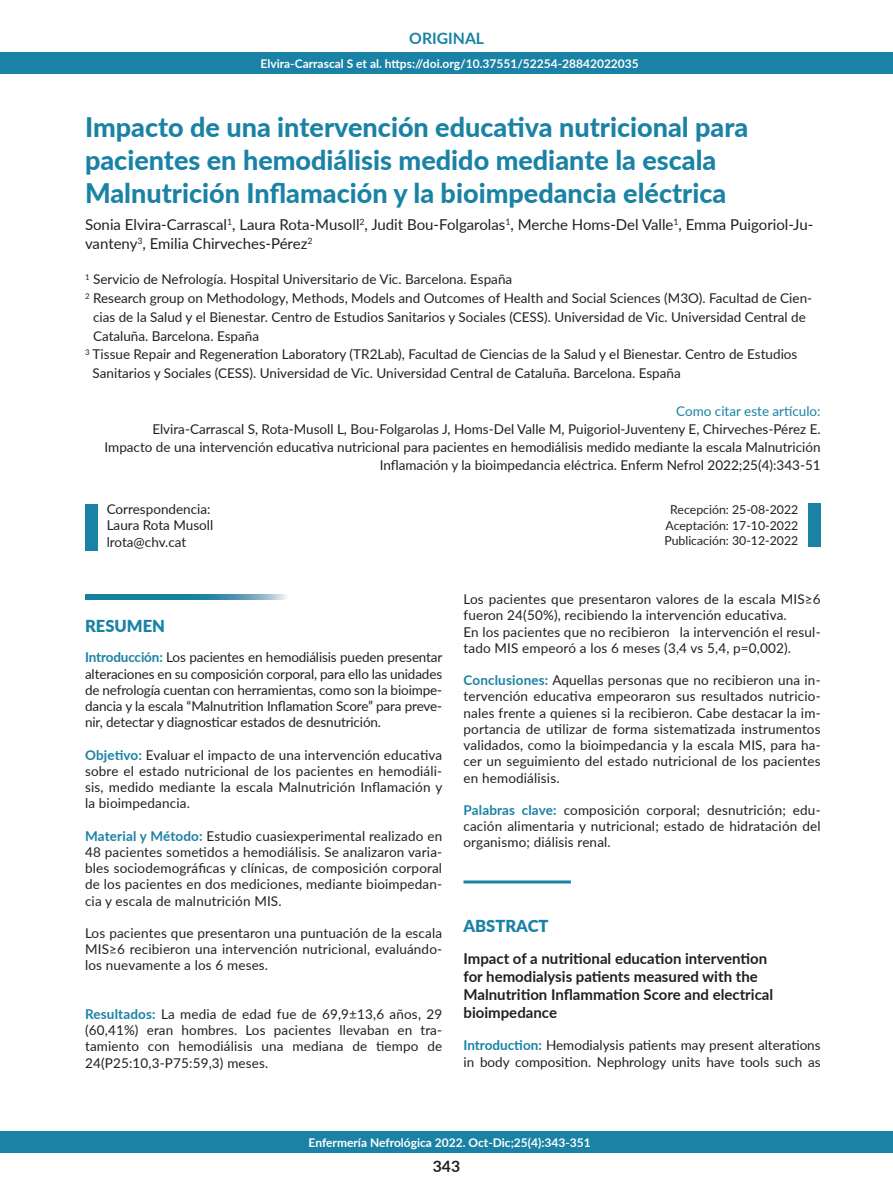
<style>
.page{position:relative;width:893px;height:1191px;background:#fff}
.page>*{position:absolute;margin:0;border:0;box-sizing:border-box;transform-origin:0 0}
.t1{font:800 27px/33px "Lato";color:#1a82a4}
.t2{font:900 16.5px "Lato";color:#1a82a4}
.t3{font:700 15.75px "Lato";color:#1a82a4}
.t4{font:700 15.75px "Lato";color:#231f20}
.t5{font:700 15px/18px "Lato";color:#231f20}
.t6{font:15px/18.8px "Lato";color:#231f20}
.t7{font:13.5px/16.2px "Lato";color:#231f20;text-align:justify}
.t8{font:13.5px "Lato";color:#1a82a4}
.t9{font:12.3px "Lato";color:#231f20}
.t10{font:700 12px "Lato";color:#fff}
.s1{font-weight:700;color:#1a82a4}
</style>
<div class="page">
<div style="left:0;top:52px;width:893px;height:21px;background:#1a82a4"></div>
<div style="left:0;top:1131px;width:893px;height:21px;background:#1a82a4"></div>
<div style="left:85px;top:504px;width:13px;height:47px;background:#1a82a4"></div>
<div style="left:808px;top:503px;width:13px;height:43px;background:#1a82a4"></div>
<svg style="left:85px;top:594px;width:201px;height:6px"></svg>
<hr style="left:463px;top:880px;width:108px;height:3px;background:#1a82a4">
<p class="t3" style="left:409px;top:26px;width:76px">ORIGINAL</p>
<p class="t10" style="left:261px;top:54px;width:380px">Elvira-Carrascal S et al. https://doi.org/10.37551/52254-28842022035</p>
<p class="t1" style="left:85px;top:109px;width:665px">Impacto de una intervención educativa nutricional para pacientes en hemodiálisis medido mediante la escala<br>Malnutrición Inflamación y la bioimpedancia eléctrica</p>
<p class="t6" style="left:85px;top:214px;width:730px">Sonia Elvira-Carrascal<sup>1</sup>, Laura Rota-Musoll<sup>2</sup>, Judit Bou-Folgarolas<sup>1</sup>, Merche Homs-Del Valle<sup>1</sup>, Emma Puigoriol-Ju&shy;vanteny<sup>3</sup>, Emilia Chirveches-Pérez<sup>2</sup></p>
<p class="t7" style="left:85px;top:271px;width:429px"><sup>1</sup> Servicio de Nefrología. Hospital Universitario de Vic. Barcelona. España</p>
<p class="t7" style="left:93px;top:288px;width:721px;line-height:18.8px;text-align:left;text-indent:-8px"><sup>2</sup> Research group on Methodology, Methods, Models and Outcomes of Health and Social Sciences (M3O). Facultad de Cien&shy;cias de la Salud y el Bienestar. Centro de Estudios Sanitarios y Sociales (CESS). Universidad de Vic. Universidad Central de<br>Cataluña. Barcelona. España</p>
<p class="t7" style="left:93px;top:344px;width:706px;line-height:18.8px;text-indent:-8px"><sup>3</sup> Tissue Repair and Regeneration Laboratory (TR2Lab), Facultad de Ciencias de la Salud y el Bienestar. Centro de Estudios<br>Sanitarios y Sociales (CESS). Universidad de Vic. Universidad Central de Cataluña. Barcelona. España</p>
<p class="t8" style="left:676px;top:401px;width:146px">Como citar este artículo:</p>
<p class="t7" style="left:105px;top:420px;width:718px;line-height:18px;text-align:right">Elvira-Carrascal S, Rota-Musoll L, Bou-Folgarolas J, Homs-Del Valle M, Puigoriol-Juventeny E, Chirveches-Pérez E.<br>Impacto de una intervención educativa nutricional para pacientes en hemodiálisis medido mediante la escala Malnutrición<br>Inflamación y la bioimpedancia eléctrica. Enferm Nefrol 2022;25(4):343-51</p>
<p class="t7" style="left:107px;top:500px;width:105px">Correspondencia:</p>
<p class="t7" style="left:107px;top:516px;width:108px">Laura Rota Musoll</p>
<p class="t7" style="left:107px;top:534px;width:81px">lrota@chv.cat</p>
<p class="t9" style="left:670px;top:501px;width:130px">Recepción: 25-08-2022</p>
<p class="t9" style="left:665px;top:516px;width:134px">Aceptación: 17-10-2022</p>
<p class="t9" style="left:664px;top:532px;width:135px">Publicación: 30-12-2022</p>
<p class="t2" style="left:85px;top:614px;width:81px">RESUMEN</p>
<p class="t7" style="left:85px;top:649px;width:359px"><span class="s1">Introducción:</span> Los pacientes en hemodiálisis pueden presentar alteraciones en su composición corporal, para ello las unidades de nefrología cuentan con herramientas, como son la bioimpe&shy;dancia y la escala “Malnutrition Inflamation Score” para preve&shy;nir, detectar y diagnosticar estados de desnutrición.</p>
<p class="t7" style="left:85px;top:746px;width:359px"><span class="s1">Objetivo:</span> Evaluar el impacto de una intervención educativa sobre el estado nutricional de los pacientes en hemodiáli&shy;sis, medido mediante la escala Malnutrición Inflamación y la bioimpedancia.</p>
<p class="t7" style="left:85px;top:827px;width:359px"><span class="s1">Material y Método:</span> Estudio cuasiexperimental realizado en 48 pacientes sometidos a hemodiálisis. Se analizaron varia&shy;bles sociodemográficas y clínicas, de composición corporal de los pacientes en dos mediciones, mediante bioimpedan&shy;cia y escala de malnutrición MIS.</p>
<p class="t7" style="left:85px;top:924px;width:359px">Los pacientes que presentaron una puntuación de la escala MIS≥6 recibieron una intervención nutricional, evaluándo&shy;los nuevamente a los 6 meses.</p>
<p class="t7" style="left:85px;top:1005px;width:359px"><span class="s1">Resultados:</span> La media de edad fue de 69,9±13,6 años, 29 (60,41%) eran hombres. Los pacientes llevaban en tra&shy;tamiento con hemodiálisis una mediana de tiempo de 24(P25:10,3-P75:59,3) meses.</p>
<p class="t7" style="left:463px;top:590px;width:359px">Los pacientes que presentaron valores de la escala MIS≥6 fueron 24(50%), recibiendo la intervención educativa.</p>
<p class="t7" style="left:463px;top:623px;width:359px">En los pacientes que no recibieron la intervención el resul&shy;tado MIS empeoró a los 6 meses (3,4 vs 5,4, p=0,002).</p>
<p class="t7" style="left:463px;top:671px;width:359px"><span class="s1">Conclusiones:</span> Aquellas personas que no recibieron una in&shy;tervención educativa empeoraron sus resultados nutricio&shy;nales frente a quienes si la recibieron. Cabe destacar la im&shy;portancia de utilizar de forma sistematizada instrumentos validados, como la bioimpedancia y la escala MIS, para ha&shy;cer un seguimiento del estado nutricional de los pacientes en hemodiálisis.</p>
<p class="t7" style="left:463px;top:801px;width:359px"><span class="s1">Palabras clave:</span> composición corporal; desnutrición; edu&shy;cación alimentaria y nutricional; estado de hidratación del organismo; diálisis renal.</p>
<p class="t2" style="left:463px;top:913px;width:87px">ABSTRACT</p>
<p class="t5" style="left:463px;top:949px;width:311px">Impact of a nutritional education intervention for hemodialysis patients measured with the Malnutrition Inflammation Score and electrical bioimpedance</p>
<p class="t7" style="left:463px;top:1036px;width:359px"><span class="s1">Introduction:</span> Hemodialysis patients may present alterations in body composition. Nephrology units have tools such as</p>
<p class="t10" style="left:309px;top:1133px;width:284px">Enfermería Nefrológica 2022. Oct-Dic;25(4):343-351</p>
<p class="t4" style="left:433px;top:1154px;width:29px">343</p>
</div>
